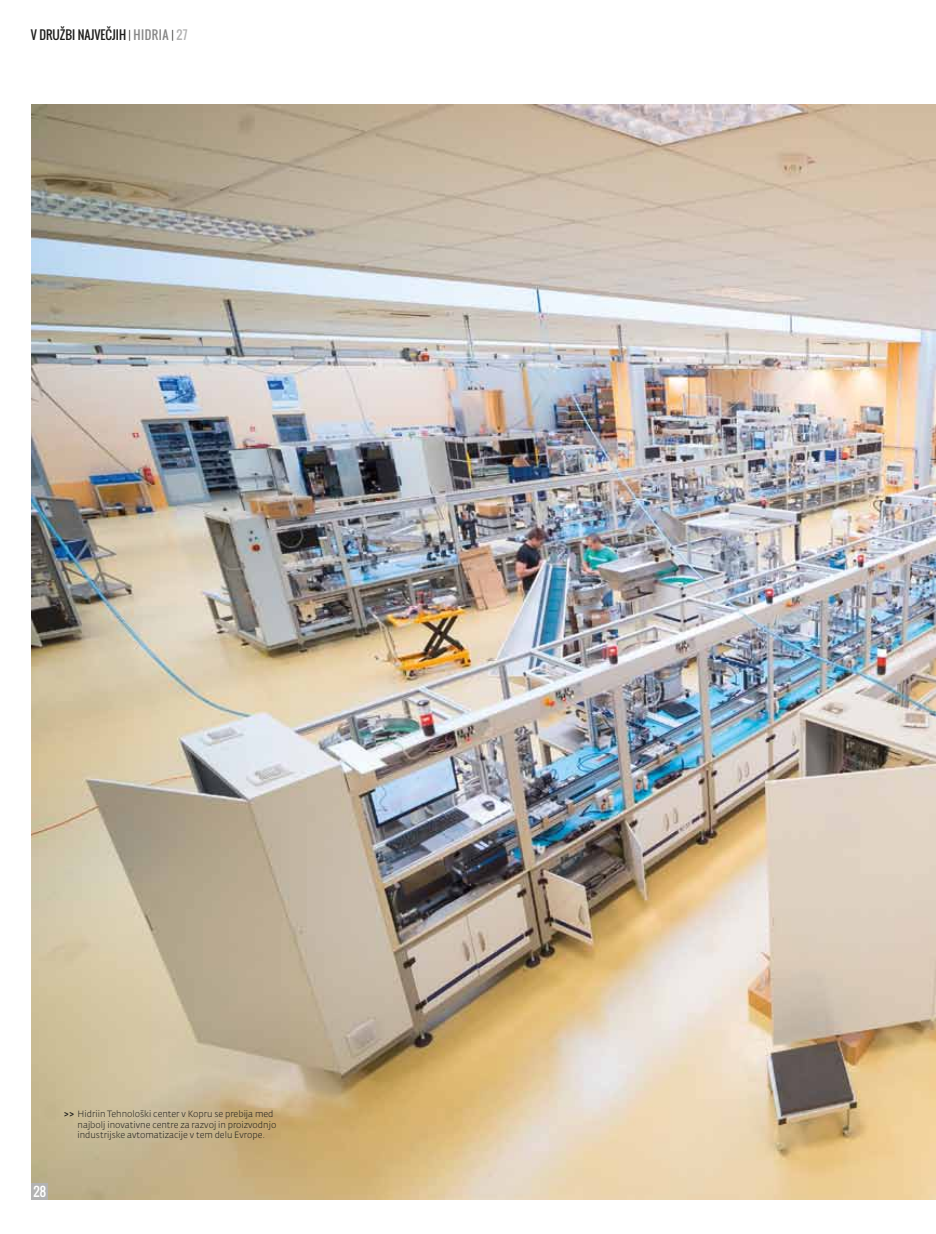
<style>
.page{position:relative;width:936px;height:1234px;background:#fff}
.page>*{position:absolute;margin:0;border:0;box-sizing:border-box;transform-origin:0 0}
.t1{font:12.6px "Oswald";color:#fff}
.t2{font:12px "Oswald";color:#1d1d1b}
.t3{font:9px/10.5px "Fedra Sans CE Light TF";color:#1d1d1b}
.s1{font-weight:300}
.s2{color:#878787}
.s3{color:#b2b2b2}
.s4{font-family:"Fedra Sans CE";font-weight:500}
</style>
<div class="page">
<img style="left:32px;top:104px;width:903px;height:1095px">
<div style="left:32px;top:1182px;width:16px;height:17px;background:#b2b2b2"></div>
<h2 class="t2" style="left:31px;top:26px;width:158px">V DRUŽBI NAJVEČJIH <span class="s1">|</span> <span class="s2">HIDRIA</span> <span class="s1">|</span> <span class="s3">27</span></h2>
<h1 class="t1" style="left:33px;top:1181px;width:14px">28</h1>
<p class="t3" style="left:77px;top:1108px;width:200px;text-indent:-14px"><span class="s4">&gt;&gt;</span> Hidriin Tehnološki center v Kopru se prebija med najbolj inovativne centre za razvoj in proizvodnjo industrijske avtomatizacije v tem delu Evrope.</p>
</div>
